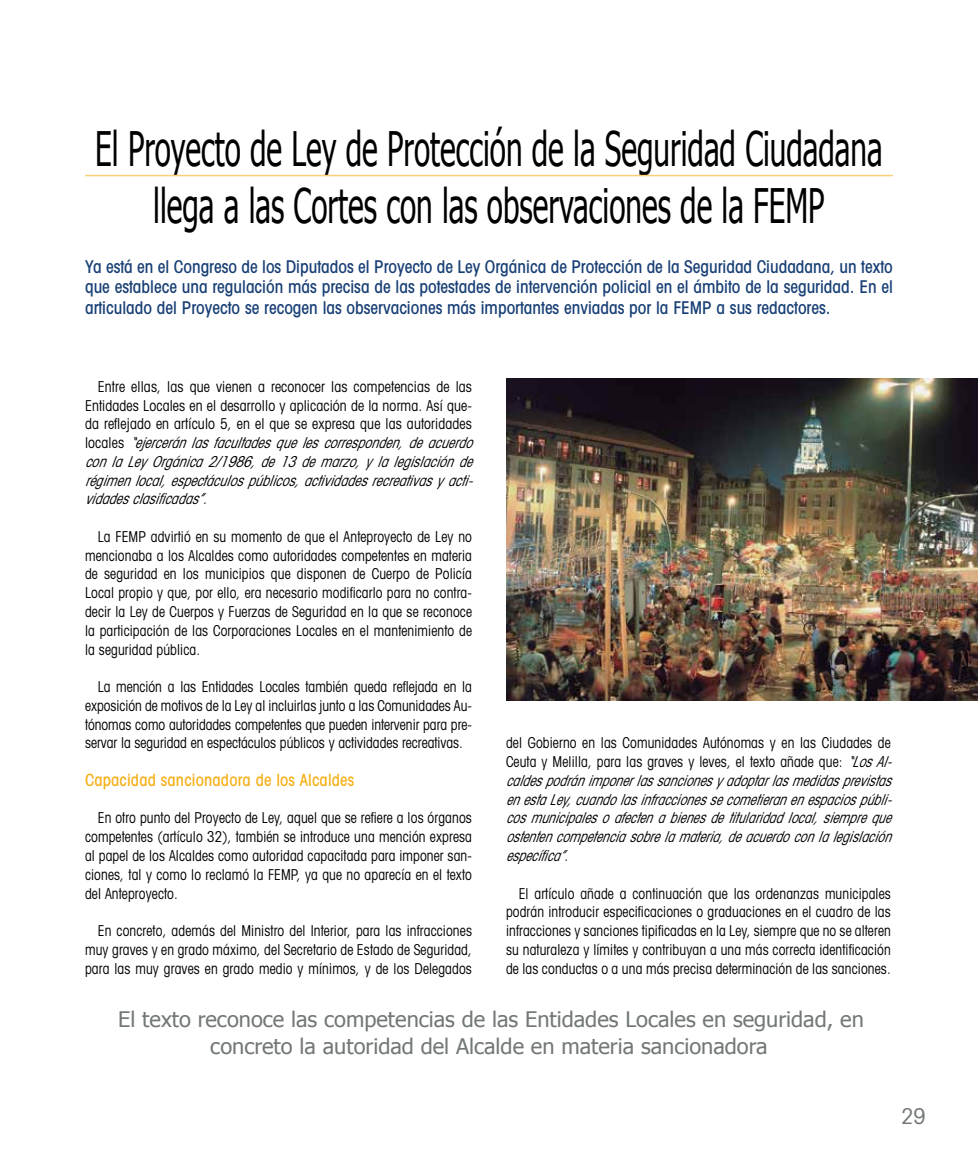
<style>
.page{position:relative;width:978px;height:1149px;background:#fff}
.page>*{position:absolute;margin:0;border:0;box-sizing:border-box;transform-origin:0 0}
.t1{font:47.55px/57px "Tahoma";color:#000;text-align:center;scale:.62 1}
.t2{font:condensed 21.75px "Avant Garde";color:#727874}
.t3{font:21.3px/27px "Tahoma";color:#727874;text-align:center}
.t4{font:500 condensed 17.55px/20.7px "Avant Garde";color:#183f75;text-align:justify}
.t5{font:500 condensed 16.8px "Avant Garde";letter-spacing:.01em;color:#f6b01a}
.t6{font:condensed 15px/18.8px "Avant Garde";letter-spacing:.01em;color:#000;text-align:justify;scale:.9 1}
.t7{font:italic condensed 15px/18.8px "Avant Garde";color:#000;scale:.92 1}
.t8{font:italic condensed 15px/18.8px "Avant Garde";color:#000;scale:.9 1}
.s1{font-style:normal}
</style>
<div class="page">
<hr style="left:85px;top:175px;width:808px;height:1px;background:#fbcd7b">
<img style="left:506px;top:378px;width:472px;height:322px">
<h1 class="t1" style="left:95px;top:118px;width:1272px">El Proyecto de Ley de Protección de la Seguridad Ciudadana llega a las Cortes con las observaciones de la FEMP</h1>
<p class="t4" style="left:85px;top:255px;width:809px">Ya está en el Congreso de los Diputados el Proyecto de Ley Orgánica de Protección de la Seguridad Ciudadana, un texto que establece una regulación más precisa de las potestades de intervención policial en el ámbito de la seguridad. En el articulado del Proyecto se recogen las observaciones más importantes enviadas por la FEMP a sus redactores.</p>
<p class="t7" style="left:85px;top:376px;width:429px;text-indent:13px"><span class="s1">Entre ellas, las que vienen a reconocer las competencias de las Entidades Locales en el desarrollo y aplicación de la norma. Así que&shy;da reflejado en artículo 5, en el que se expresa que las autoridades l o c a l e s</span> “ejerceránlasfacultadesquelescorresponden,deacuerdo conlaLey Orgánica2/1986,de13demarzo,y lalegislaciónde régimenlocal,espectáculospúblicos,actividadesrecreativasy acti&shy;vidadesclasificadas”.</p>
<p class="t6" style="left:85px;top:526px;width:431px;text-indent:13px">La FEMP advirtió en su momento de que el Anteproyecto de Ley no mencionaba a los Alcaldes como autoridades competentes en materia de seguridad en los municipios que disponen de Cuerpo de Policía Local propio y que, por ello, era necesario modificarlo para no contra&shy;decir la Ley de Cuerpos y Fuerzas de Seguridad en la que se reconoce la participación de las Corporaciones Locales en el mantenimiento de la seguridad pública.</p>
<p class="t6" style="left:85px;top:676px;width:431px;text-indent:13px">La mención a las Entidades Locales también queda reflejada en la exposición de motivos de la Ley al incluirlas junto a las Comunidades Au&shy;tónomas como autoridades competentes que pueden intervenir para pre&shy;servar la seguridad en espectáculos públicos y actividades recreativas.</p>
<p class="t5" style="left:85px;top:769px;width:271px">Capacidad sancionadora de los Alcaldes</p>
<p class="t6" style="left:85px;top:808px;width:431px;text-indent:13px">En otro punto del Proyecto de Ley, aquel que se refiere a los órganos competentes (artículo 32), también se introduce una mención expresa al papel de los Alcaldes como autoridad capacitada para imponer san&shy;ciones, tal y como lo reclamó la FEMP, ya que no aparecía en el texto del Anteproyecto.</p>
<p class="t6" style="left:85px;top:920px;width:431px;text-indent:13px">En concreto, además del Ministro del Interior, para las infracciones muy graves y en grado máximo, del Secretario de Estado de Seguridad, para las muy graves en grado medio y mínimos, y de los Delegados</p>
<h3 class="t3" style="left:118px;top:1004px;width:747px">El texto reconoce las competencias de las Entidades Locales en seguridad, en concreto la autoridad del Alcalde en materia sancionadora</h3>
<p class="t8" style="left:506px;top:733px;width:436px"><span class="s1">del Gobierno en las Comunidades Autónomas y en las Ciudades de Ceuta y Melilla, para las graves y leves, el texto añade que:</span> “LosAl&shy;caldespodránimponerlassancionesy adoptarlasmedidasprevistas enestaLey,cuandolasinfraccionessecometieranenespaciospúbli&shy;cosmunicipalesoafectenabienesdetitularidadlocal,siempreque ostentencompetenciasobrelamateria,deacuerdoconlalegislación específica”.</p>
<p class="t6" style="left:506px;top:883px;width:429px;text-indent:13px">El artículo añade a continuación que las ordenanzas municipales podrán introducir especificaciones o graduaciones en el cuadro de las infracciones y sanciones tipificadas en la Ley, siempre que no se alteren su naturaleza y límites y contribuyan a una más correcta identificación de las conductas o a una más precisa determinación de las sanciones.</p>
<h2 class="t2" style="left:901px;top:1101px;width:26px">29</h2>
</div>
